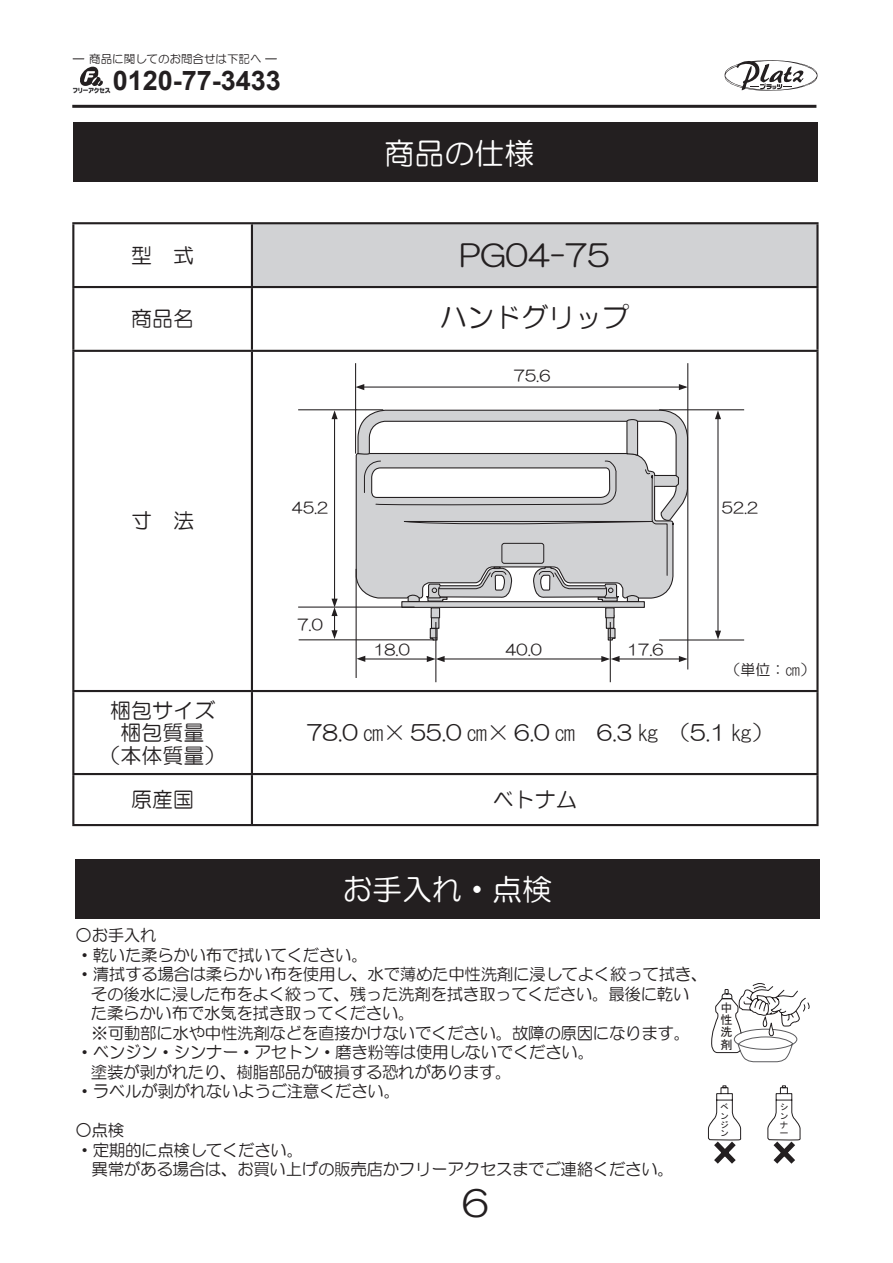
<style>
.page{position:relative;width:893px;height:1263px;background:#fff}
.page>*{position:absolute;margin:0;border:0;box-sizing:border-box;transform-origin:0 0}
.t1{font:36px "HG Maru Gothic MPRO";color:#231f20}
.t2{font:30px "HG Maru Gothic MPRO";color:#fff}
.t3{font:30px "HG Maru Gothic MPRO";color:#231f20}
.t4{font:700 27px "Arial";color:#231f20}
.t5{font:27px "HG Maru Gothic MPRO";color:#231f20}
.t6{font:21px/22.5px "HG Maru Gothic MPRO";color:#231f20;text-align:center}
.t7{font:16.5px/19.5px "HG Maru Gothic MPRO";letter-spacing:-.02em;color:#231f20}
.t8{font:15px "HG Maru Gothic MPRO";color:#231f20}
.t9{font:12px/12px "MS Gothic";color:#231f20;text-align:justify}
.t10{font:11.55px "HG Maru Gothic MPRO";color:#231f20}
.t11{font:8.55px/8.6px "MS Gothic";color:#231f20;text-align:justify}
</style>
<div class="page">
<hr style="left:72px;top:105px;width:744px;height:3px;background:#231f20">
<div style="left:74px;top:123px;width:744px;height:59px;background:#231f20"></div>
<img style="left:72px;top:88px;width:39px;height:6px">
<svg style="left:80px;top:67px;width:23px;height:19px"></svg>
<svg style="left:724px;top:60px;width:94px;height:31px"></svg>
<svg style="left:711px;top:983px;width:99px;height:80px"></svg>
<svg style="left:708px;top:1085px;width:34px;height:79px"></svg>
<svg style="left:767px;top:1085px;width:34px;height:79px"></svg>
<div style="left:75px;top:859px;width:744px;height:59px;background:#231f20"></div>
<div style="left:252px;top:223px;width:565px;height:64px;background:#d1d2d4"></div>
<hr style="left:252px;top:286px;width:567px;height:2px;background:#231f20">
<hr style="left:252px;top:350px;width:567px;height:2px;background:#231f20">
<hr style="left:72px;top:352px;width:2px;height:338px;background:#231f20">
<hr style="left:72px;top:288px;width:2px;height:62px;background:#231f20">
<hr style="left:72px;top:350px;width:180px;height:2px;background:#231f20">
<hr style="left:72px;top:222px;width:180px;height:2px;background:#231f20">
<hr style="left:72px;top:224px;width:2px;height:62px;background:#231f20">
<hr style="left:72px;top:286px;width:180px;height:2px;background:#231f20">
<hr style="left:72px;top:690px;width:180px;height:2px;background:#231f20">
<hr style="left:72px;top:692px;width:2px;height:81px;background:#231f20">
<hr style="left:252px;top:690px;width:567px;height:2px;background:#231f20">
<hr style="left:72px;top:773px;width:180px;height:2px;background:#231f20">
<hr style="left:72px;top:775px;width:2px;height:49px;background:#231f20">
<hr style="left:252px;top:773px;width:567px;height:2px;background:#231f20">
<hr style="left:72px;top:824px;width:180px;height:2px;background:#231f20">
<hr style="left:252px;top:222px;width:567px;height:2px;background:#231f20">
<hr style="left:251px;top:224px;width:2px;height:62px;background:#231f20">
<hr style="left:816px;top:224px;width:3px;height:62px;background:#231f20">
<hr style="left:251px;top:288px;width:2px;height:62px;background:#231f20">
<hr style="left:816px;top:288px;width:3px;height:62px;background:#231f20">
<hr style="left:251px;top:692px;width:2px;height:81px;background:#231f20">
<hr style="left:816px;top:692px;width:3px;height:81px;background:#231f20">
<hr style="left:251px;top:775px;width:2px;height:49px;background:#231f20">
<hr style="left:816px;top:775px;width:3px;height:49px;background:#231f20">
<hr style="left:252px;top:824px;width:567px;height:2px;background:#231f20">
<hr style="left:251px;top:352px;width:2px;height:338px;background:#231f20">
<hr style="left:816px;top:352px;width:3px;height:338px;background:#231f20">
<hr style="left:355px;top:363px;width:1px;height:91px;background:#231f20">
<hr style="left:298px;top:409px;width:85px;height:1px;background:#231f20">
<hr style="left:298px;top:606px;width:117px;height:2px;background:#231f20">
<hr style="left:334px;top:417px;width:1px;height:188px;background:#231f20">
<hr style="left:717px;top:417px;width:1px;height:216px;background:#231f20">
<svg style="left:331px;top:410px;width:7px;height:9px"></svg>
<svg style="left:715px;top:410px;width:6px;height:9px"></svg>
<svg style="left:715px;top:631px;width:6px;height:8px"></svg>
<svg style="left:356px;top:409px;width:333px;height:284px"></svg>
<hr style="left:360px;top:386px;width:325px;height:2px;background:#231f20">
<svg style="left:355px;top:384px;width:9px;height:6px"></svg>
<svg style="left:679px;top:384px;width:8px;height:6px"></svg>
<hr style="left:356px;top:569px;width:1px;height:109px;background:#231f20">
<hr style="left:687px;top:363px;width:1px;height:306px;background:#231f20">
<svg style="left:331px;top:599px;width:7px;height:40px"></svg>
<hr style="left:299px;top:639px;width:135px;height:1px;background:#231f20">
<hr style="left:438px;top:658px;width:167px;height:1px;background:#231f20">
<hr style="left:364px;top:658px;width:69px;height:2px;background:#231f20">
<hr style="left:659px;top:409px;width:85px;height:1px;background:#231f20">
<hr style="left:659px;top:639px;width:85px;height:1px;background:#231f20">
<p class="t10" style="left:89px;top:53px;width:174px">商品に関してのお問合せは下記へ</p>
<h3 class="t4" style="left:113px;top:61px;width:170px">0120-77-3433</h3>
<h2 class="t2" style="left:384px;top:139px;width:151px">商品の仕様</h2>
<p class="t6" style="left:131px;top:244px;width:64px">型　式</p>
<h2 class="t3" style="left:460px;top:240px;width:152px">PG04-75</h2>
<p class="t6" style="left:131px;top:307px;width:64px">商品名</p>
<h3 class="t5" style="left:440px;top:304px;width:190px">ハンドグリップ</h3>
<p class="t6" style="left:131px;top:510px;width:64px">寸　法</p>
<p class="t6" style="left:100px;top:699px;width:127px">梱包サイズ梱包質量<br>（本体質量）</p>
<p class="t8" style="left:514px;top:368px;width:38px">75.6</p>
<p class="t8" style="left:292px;top:500px;width:38px">45.2</p>
<p class="t8" style="left:722px;top:500px;width:38px">52.2</p>
<p class="t8" style="left:297px;top:617px;width:27px">7.0</p>
<p class="t8" style="left:373px;top:642px;width:38px">18.0</p>
<p class="t8" style="left:505px;top:642px;width:38px">40.0</p>
<p class="t8" style="left:627px;top:642px;width:38px">17.6</p>
<p class="t8" style="left:725px;top:662px;width:91px">（単位：㎝）</p>
<p class="t6" style="left:307px;top:721px;width:468px">78.0 ㎝× 55.0 ㎝× 6.0 ㎝　6.3 ㎏　（5.1 ㎏）</p>
<p class="t6" style="left:131px;top:788px;width:64px">原産国</p>
<p class="t6" style="left:493px;top:788px;width:85px">ベトナム</p>
<h2 class="t2" style="left:342px;top:874px;width:211px">お手入れ・点検</h2>
<p class="t7" style="left:75px;top:925px;width:83px">○お手入れ</p>
<p class="t7" style="left:76px;top:945px;width:293px">・乾いた柔らかい布で拭いてください。</p>
<p class="t7" style="left:76px;top:964px;width:632px">・清拭する場合は柔らかい布を使用し、水で薄めた中性洗剤に浸してよく絞って拭き、</p>
<p class="t7" style="left:91px;top:984px;width:600px">その後水に浸した布をよく絞って、残った洗剤を拭き取ってください。最後に乾い</p>
<p class="t7" style="left:91px;top:1003px;width:325px">た柔らかい布で水気を拭き取ってください。</p>
<p class="t7" style="left:75px;top:1023px;width:616px">　※可動部に水や中性洗剤などを直接かけないでください。故障の原因になります。</p>
<p class="t7" style="left:76px;top:1042px;width:519px">・ベンジン・シンナー・アセトン・磨き粉等は使用しないでください。</p>
<p class="t7" style="left:91px;top:1062px;width:422px">塗装が剥がれたり、樹脂部品が破損する恐れがあります。</p>
<p class="t7" style="left:76px;top:1081px;width:325px">・ラベルが剥がれないようご注意ください。</p>
<p class="t7" style="left:75px;top:1120px;width:600px">○点検<br>・定期的に点検してください。<br>　異常がある場合は、お買い上げの販売店かフリーアクセスまでご連絡ください。</p>
<h1 class="t1" style="left:462px;top:1185px;width:28px">6</h1>
<p class="t9" style="left:720px;top:1002px;width:13px">中性洗剤</p>
<p class="t11" style="left:720px;top:1103px;width:10px">ベンジン</p>
<p class="t11" style="left:780px;top:1103px;width:10px">シンナー</p>
</div>
